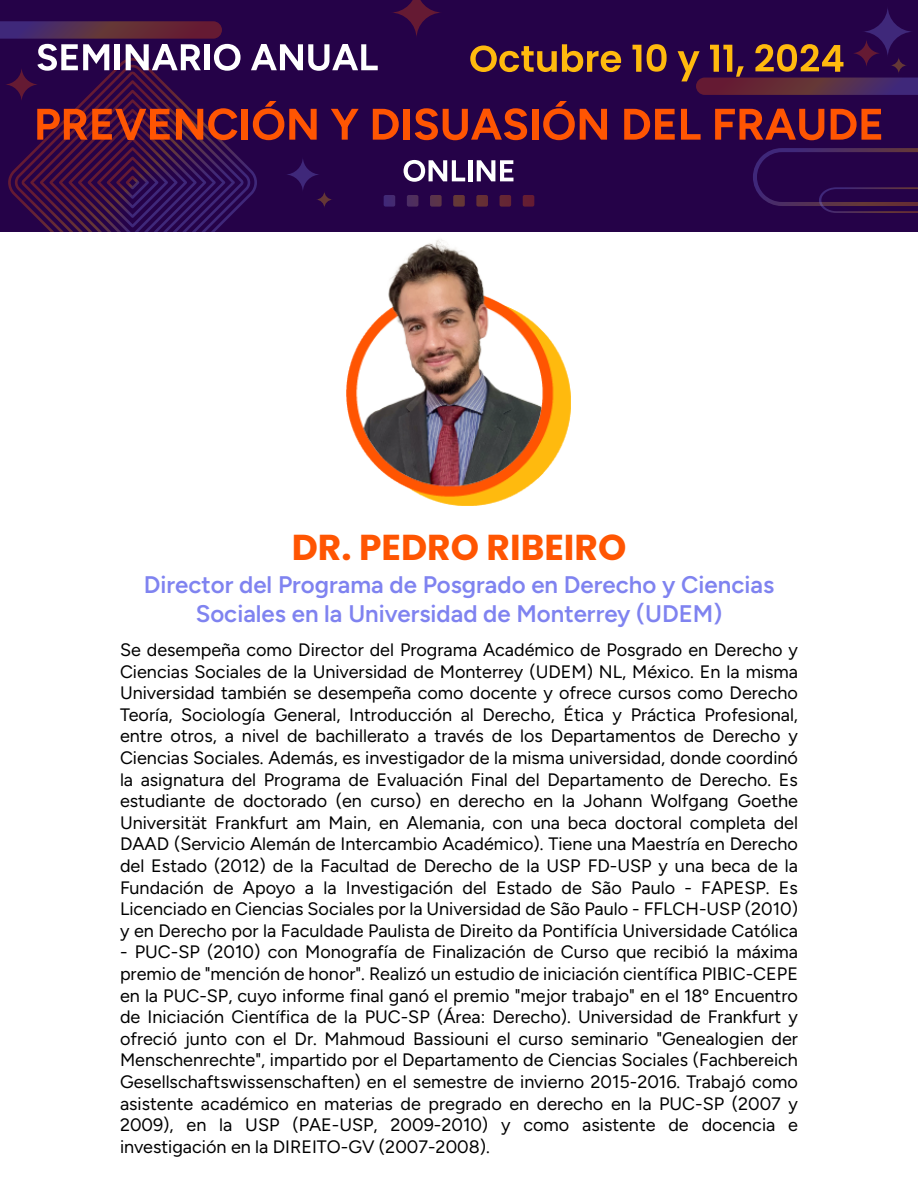
<style>
.page{position:relative;width:918px;height:1188px;background:#fff}
.page>*{position:absolute;margin:0;border:0;box-sizing:border-box;transform-origin:0 0}
.t1{font:700 36px "Poppins";color:#ff5502}
.t2{font:300 24px/28.8px "Figtree";color:#7f83f0;text-align:center}
.t3{font:300 18px/21.6px "Figtree";color:#000;text-align:justify}
</style>
<div class="page">
<svg style="left:0;top:0;width:918px;height:232px;background:#411547"></svg>
<img style="left:346px;top:208px;width:225px;height:298px">
<h1 class="t1" style="left:292px;top:526px;width:336px">DR. PEDRO RIBEIRO</h1>
<h2 class="t2" style="left:144px;top:571px;width:632px">Director del Programa de Posgrado en Derecho y Ciencias<br>Sociales en la Universidad de Monterrey (UDEM)</h2>
<p class="t3" style="left:120px;top:639px;width:680px">Se desempeña como Director del Programa Académico de Posgrado en Derecho y Ciencias Sociales de la Universidad de Monterrey (UDEM) NL, México. En la misma Universidad también se desempeña como docente y ofrece cursos como Derecho Teoría, Sociología General, Introducción al Derecho, Ética y Práctica Profesional, entre otros, a nivel de bachillerato a través de los Departamentos de Derecho y Ciencias Sociales. Además, es investigador de la misma universidad, donde coordinó la asignatura del Programa de Evaluación Final del Departamento de Derecho. Es estudiante de doctorado (en curso) en derecho en la Johann Wolfgang Goethe Universität Frankfurt am Main, en Alemania, con una beca doctoral completa del DAAD (Servicio Alemán de Intercambio Académico). Tiene una Maestría en Derecho del Estado (2012) de la Facultad de Derecho de la USP FD-USP y una beca de la Fundación de Apoyo a la Investigación del Estado de São Paulo - FAPESP. Es Licenciado en Ciencias Sociales por la Universidad de São Paulo - FFLCH-USP (2010) y en Derecho por la Faculdade Paulista de Direito da Pontifícia Universidade Católica</p>
<p class="t3" style="left:120px;top:941px;width:680px">- PUC-SP (2010) con Monografía de Finalización de Curso que recibió la máxima premio de "mención de honor". Realizó un estudio de iniciación científica PIBIC-CEPE en la PUC-SP, cuyo informe final ganó el premio "mejor trabajo" en el 18º Encuentro de Iniciación Científica de la PUC-SP (Área: Derecho). Universidad de Frankfurt y ofreció junto con el Dr. Mahmoud Bassiouni el curso seminario "Genealogien der Menschenrechte", impartido por el Departamento de Ciencias Sociales (Fachbereich Gesellschaftswissenschaften) en el semestre de invierno 2015-2016. Trabajó como asistente académico en materias de pregrado en derecho en la PUC-SP (2007 y 2009), en la USP (PAE-USP, 2009-2010) y como asistente de docencia e investigación en la DIREITO-GV (2007-2008).</p>
</div>
